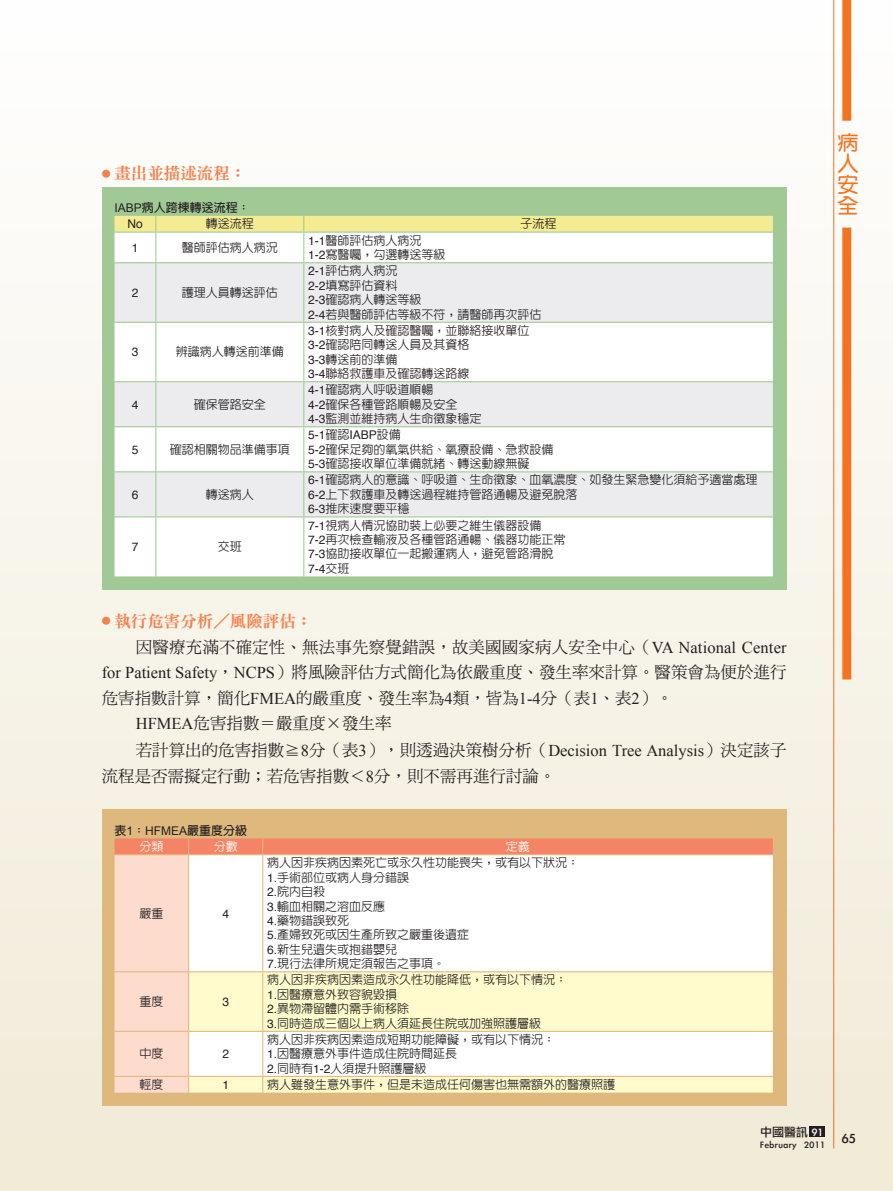
<style>
.page{position:relative;width:893px;height:1191px;background:#fff}
.page>*{position:absolute;margin:0;border:0;box-sizing:border-box;transform-origin:0 0}
.t1{font:21px/21px "DF Yuan Std W7";color:#f47321;text-align:justify}
.t2{font:16.5px/25.5px "DF Ming Std W5";color:#231f20}
.t3{font:16.5px "DF Ming Std W9";color:#f5814c}
.t4{font:15px "Li Gothic Med";color:#231f20}
.t5{font:500 12px/14.4px "New Gothic";color:#231f20}
.t6{font:12px "Helvetica";color:#231f20}
.t7{font:700 12px "Lin Gothic";color:#231f20}
.t8{font:500 12px "New Gothic";color:#fff}
.t9{font:12px "Li Gothic Med";color:#231f20}
.t10{font:10.5px "Li Gothic Med";letter-spacing:.05em;color:#231f20}
.s1{font-family:"Arial";font-weight:400}
.s2{font-family:"Helvetica";font-weight:400}
.s3{font-family:"New Gothic";font-weight:500}
.s4{font-family:"Times New Roman"}
.s5{color:#fff}
</style>
<div class="page">
<div style="left:0;top:0;width:893px;height:1191px;background:linear-gradient(to bottom,#fefefe,#f0ead6)"></div>
<div style="left:102px;top:187px;width:685px;height:402px;background:#a1c996"></div>
<div style="left:102px;top:809px;width:685px;height:297px;background:#dfb87e"></div>
<svg style="left:115px;top:838px;width:658px;height:254px;background:#fdf1e0"></svg>
<div style="left:115px;top:517px;width:658px;height:59px;background:#fff"></div>
<svg style="left:115px;top:263px;width:658px;height:253px;background:#f2f3f3"></svg>
<svg style="left:115px;top:216px;width:658px;height:46px;background:#f8f7d7"></svg>
<hr style="left:155px;top:263px;width:1px;height:59px;background:#a1c996">
<hr style="left:303px;top:263px;width:1px;height:59px;background:#a1c996">
<hr style="left:115px;top:322px;width:41px;height:1px;background:#a1c996">
<hr style="left:156px;top:322px;width:148px;height:1px;background:#a1c996">
<hr style="left:155px;top:323px;width:1px;height:58px;background:#a1c996">
<hr style="left:304px;top:322px;width:469px;height:1px;background:#a1c996">
<hr style="left:303px;top:323px;width:1px;height:58px;background:#a1c996">
<hr style="left:115px;top:381px;width:41px;height:1px;background:#a1c996">
<hr style="left:156px;top:381px;width:148px;height:1px;background:#a1c996">
<hr style="left:155px;top:382px;width:1px;height:44px;background:#a1c996">
<hr style="left:304px;top:381px;width:469px;height:1px;background:#a1c996">
<hr style="left:303px;top:382px;width:1px;height:44px;background:#a1c996">
<hr style="left:115px;top:426px;width:41px;height:1px;background:#a1c996">
<hr style="left:156px;top:426px;width:148px;height:1px;background:#a1c996">
<hr style="left:155px;top:427px;width:1px;height:44px;background:#a1c996">
<hr style="left:304px;top:426px;width:469px;height:1px;background:#a1c996">
<hr style="left:303px;top:427px;width:1px;height:44px;background:#a1c996">
<hr style="left:115px;top:471px;width:41px;height:1px;background:#a1c996">
<hr style="left:156px;top:471px;width:148px;height:1px;background:#a1c996">
<hr style="left:155px;top:472px;width:1px;height:44px;background:#a1c996">
<hr style="left:304px;top:471px;width:469px;height:1px;background:#a1c996">
<hr style="left:303px;top:472px;width:1px;height:44px;background:#a1c996">
<hr style="left:155px;top:517px;width:1px;height:59px;background:#a1c996">
<hr style="left:303px;top:517px;width:1px;height:59px;background:#a1c996">
<div style="left:810px;top:1126px;width:15px;height:11px;background:#231f20"></div>
<div style="left:842px;top:0;width:9px;height:121px;background:#f47321"></div>
<hr style="left:833px;top:0;width:1px;height:1148px;background:#f47321">
<div style="left:842px;top:227px;width:9px;height:452px;background:#f47321"></div>
<h2 class="t3" style="left:102px;top:164px;width:146px"><sup>●</sup> 畫出並描述流程：</h2>
<p class="t7" style="left:115px;top:202px;width:137px"><span class="s1">IABP</span>病人跨棟轉送流程：</p>
<p class="t6" style="left:128px;top:215px;width:17px">No</p>
<p class="t5" style="left:206px;top:217px;width:49px">轉送流程</p>
<p class="t5" style="left:520px;top:217px;width:37px">子流程</p>
<p class="t6" style="left:132px;top:238px;width:8px">1</p>
<p class="t5" style="left:182px;top:240px;width:97px">醫師評估病人病況</p>
<p class="t5" style="left:308px;top:233px;width:139px"><span class="s2">1-1</span>醫師評估病人病況<br><span class="s2">1-2</span>寫醫囑，勾選轉送等級</p>
<p class="t6" style="left:132px;top:283px;width:8px">2</p>
<p class="t5" style="left:182px;top:285px;width:98px">護理人員轉送評估</p>
<p class="t5" style="left:308px;top:264px;width:235px"><span class="s2">2-1</span>評估病人病況<br><span class="s2">2-2</span>填寫評估資料<br><span class="s2">2-3</span>確認病人轉送等級<br><span class="s2">2-4</span>若與醫師評估等級不符，請醫師再次評估</p>
<p class="t6" style="left:132px;top:343px;width:8px">3</p>
<p class="t5" style="left:176px;top:345px;width:109px">辨識病人轉送前準備</p>
<p class="t6" style="left:132px;top:395px;width:8px">4</p>
<p class="t5" style="left:194px;top:397px;width:74px">確保管路安全</p>
<p class="t6" style="left:132px;top:440px;width:8px">5</p>
<p class="t5" style="left:170px;top:442px;width:121px">確認相關物品準備事項</p>
<p class="t6" style="left:132px;top:485px;width:8px">6</p>
<p class="t5" style="left:206px;top:487px;width:50px">轉送病人</p>
<p class="t6" style="left:132px;top:537px;width:8px">7</p>
<p class="t5" style="left:218px;top:539px;width:25px">交班</p>
<p class="t5" style="left:308px;top:323px;width:223px"><span class="s2">3-1</span>核對病人及確認醫囑，並聯絡接收單位<br><span class="s2">3-2</span>確認陪同轉送人員及其資格<br><span class="s2">3-3</span>轉送前的準備<br><span class="s2">3-4</span>聯絡救護車及確認轉送路線</p>
<p class="t5" style="left:308px;top:382px;width:175px"><span class="s2">4-1</span>確認病人呼吸道順暢<br><span class="s2">4-2</span>確保各種管路順暢及安全<br><span class="s2">4-3</span>監測並維持病人生命徵象穩定</p>
<p class="t6" style="left:308px;top:426px;width:94px">5-1<span class="s3">確認</span>IABP<span class="s3">設備</span></p>
<p class="t5" style="left:308px;top:442px;width:247px"><span class="s2">5-2</span>確保足夠的氧氣供給、氧療設備、急救設備<br><span class="s2">5-3</span>確認接收單位準備就緒、轉送動線無礙</p>
<p class="t5" style="left:308px;top:473px;width:451px"><span class="s2">6-1</span>確認病人的意識、呼吸道、生命徵象、血氧濃度、如發生緊急變化須給予適當處理<br><span class="s2">6-2</span>上下救護車及轉送過程維持管路通暢及避免脫落<br><span class="s2">6-3</span>推床速度要平穩</p>
<p class="t5" style="left:308px;top:518px;width:259px"><span class="s2">7-1</span>視病人情況協助裝上必要之維生儀器設備<br><span class="s2">7-2</span>再次檢查輸液及各種管路通暢、儀器功能正常<br><span class="s2">7-3</span>協助接收單位一起搬運病人，避免管路滑脫</p>
<p class="t6" style="left:308px;top:559px;width:43px">7-4<span class="s3">交班</span></p>
<h2 class="t3" style="left:102px;top:612px;width:212px"><sup>●</sup> 執行危害分析／風險評估：</h2>
<h2 class="t2" style="left:136px;top:633px;width:652px">因醫療充滿不確定性、無法事先察覺錯誤，故美國國家病人安全中心（<span class="s4">VA National Center</span></h2>
<h2 class="t2" style="left:102px;top:659px;width:686px"><span class="s4">for Patient Safety</span>，<span class="s4">NCPS</span>）將風險評估方式簡化為依嚴重度、發生率來計算。醫策會為便於進行</h2>
<h2 class="t2" style="left:102px;top:684px;width:573px">危害指數計算，簡化<span class="s4">FMEA</span>的嚴重度、發生率為<span class="s4">4</span>類，皆為<span class="s4">1-4</span>分（表<span class="s4">1</span>、表<span class="s4">2</span>）。</h2>
<h2 class="t2" style="left:136px;top:710px;width:257px"><span class="s4">HFMEA</span>危害指數＝嚴重度×發生率</h2>
<h2 class="t2" style="left:102px;top:737px;width:686px;text-indent:34px">若計算出的危害指數≧<span class="s4">8</span>分（表<span class="s4">3</span>），則透過決策樹分析（<span class="s4">Decision Tree Analysis</span>）決定該子流程是否需擬定行動；若危害指數＜<span class="s4">8</span>分，則不需再進行討論。</h2>
<h1 class="t1" style="left:837px;top:132px;width:22px">病人安全</h1>
<p class="t7" style="left:115px;top:824px;width:134px">表<span class="s1">1</span>：<span class="s1">HFMEA</span>嚴重度分級</p>
<p class="t8" style="left:140px;top:840px;width:25px">分類</p>
<p class="t8" style="left:214px;top:840px;width:25px">分數</p>
<p class="t8" style="left:506px;top:840px;width:25px">定義</p>
<p class="t5" style="left:140px;top:906px;width:25px">嚴重</p>
<p class="t6" style="left:222px;top:904px;width:8px">4</p>
<p class="t5" style="left:140px;top:994px;width:25px">重度</p>
<p class="t6" style="left:222px;top:992px;width:8px">3</p>
<p class="t5" style="left:140px;top:1046px;width:25px">中度</p>
<p class="t6" style="left:222px;top:1044px;width:8px">2</p>
<p class="t5" style="left:267px;top:855px;width:314px">病人因非疾病因素死亡或永久性功能喪失，或有以下狀況：<br><span class="s2">1.</span>手術部位或病人身分錯誤<br><span class="s2">2.</span>院內自殺<br><span class="s2">3.</span>輸血相關之溶血反應<br><span class="s2">4.</span>藥物錯誤致死<br><span class="s2">5.</span>產婦致死或因生產所致之嚴重後遺症<br><span class="s2">6.</span>新生兒遺失或抱錯嬰兒<br><span class="s2">7.</span>現行法律所規定須報告之事項。</p>
<p class="t5" style="left:267px;top:972px;width:302px">病人因非疾病因素造成永久性功能降低，或有以下情況：<br><span class="s2">1.</span>因醫療意外致容貌毀損<br><span class="s2">2.</span>異物滯留體內需手術移除<br><span class="s2">3.</span>同時造成三個以上病人須延長住院或加強照護層級</p>
<p class="t5" style="left:267px;top:1032px;width:290px">病人因非疾病因素造成短期功能障礙，或有以下情況：<br><span class="s2">1.</span>因醫療意外事件造成住院時間延長<br><span class="s2">2.</span>同時有<span class="s2">1-2</span>人須提升照護層級</p>
<p class="t5" style="left:140px;top:1077px;width:25px">輕度</p>
<p class="t6" style="left:222px;top:1075px;width:8px">1</p>
<p class="t5" style="left:267px;top:1077px;width:350px">病人雖發生意外事件，但是未造成任何傷害也無需額外的醫療照護</p>
<p class="t9" style="left:760px;top:1125px;width:64px">中國醫訊 <span class="s5">91</span></p>
<p class="t10" style="left:760px;top:1139px;width:66px">February 2011</p>
<p class="t4" style="left:842px;top:1130px;width:15px">65</p>
</div>
